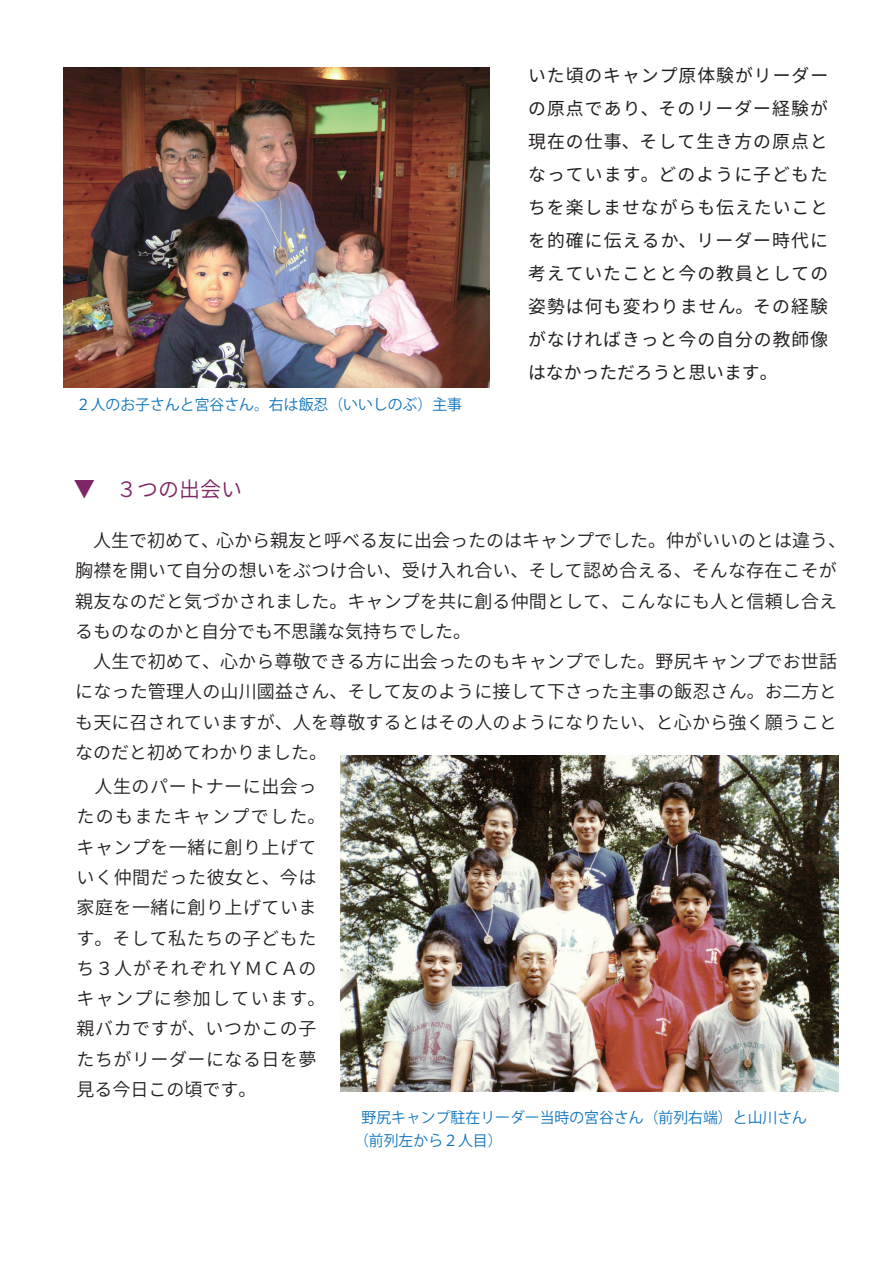
<style>
.page{position:relative;width:893px;height:1263px;background:#fff}
.page>*{position:absolute;margin:0;border:0;box-sizing:border-box;transform-origin:0 0}
.t1{font:21.15px "Source Han Sans JP";color:#7e2564}
.t2{font:18.15px/30.3px "Source Han Sans JP";letter-spacing:.01em;color:#231f20}
.t3{font:18.15px/30.3px "Source Han Sans JP";letter-spacing:.03em;color:#231f20}
.t4{font:18px/33px "Source Han Sans JP";letter-spacing:.055em;color:#231f20;text-align:justify}
.t5{font:15px/22.5px "Koz Go Pr 6 N";color:#1074bc}
.s1{font-size:22.65px}
</style>
<div class="page">
<img style="left:63px;top:68px;width:426px;height:319px">
<img style="left:340px;top:756px;width:498px;height:335px">
<p class="t5" style="left:76px;top:393px;width:388px">２人のお子さんと宮谷さん。右は飯忍（いいしのぶ）主事</p>
<p class="t1" style="left:74px;top:477px;width:170px"><span class="s1">▼　</span>３つの出会い</p>
<p class="t4" style="left:528px;top:59px;width:302px">いた頃のキャンプ原体験がリーダーの原点であり、そのリーダー経験が現在の仕事、そして生き方の原点となっています。どのように子どもたちを楽しませながらも伝えたいことを的確に伝えるか、リーダー時代に考えていたことと今の教員としての姿勢は何も変わりません。その経験がなければきっと今の自分の教師像はなかっただろうと思います。</p>
<p class="t2" style="left:75px;top:525px;width:772px">　人生で初めて、心から親友と呼べる友に出会ったのはキャンプでした。仲がいいのとは違う、胸襟を開いて自分の想いをぶつけ合い、受け入れ合い、そして認め合える、そんな存在こそが親友なのだと気づかされました。キャンプを共に創る仲間として、こんなにも人と信頼し合えるものなのかと自分でも不思議な気持ちでした。<br>　人生で初めて、心から尊敬できる方に出会ったのもキャンプでした。野尻キャンプでお世話になった管理人の山川國益さん、そして友のように接して下さった主事の飯忍さん。お二方とも天に召されていますが、人を尊敬するとはその人のようになりたい、と心から強く願うことなのだと初めてわかりました。</p>
<p class="t3" style="left:76px;top:772px;width:251px">　人生のパートナーに出会ったのもまたキャンプでした。キャンプを一緒に創り上げていく仲間だった彼女と、今は家庭を一緒に創り上げています。そして私たちの子どもたち３人がそれぞれＹＭＣＡのキャンプに参加しています。親バカですが、いつかこの子たちがリーダーになる日を夢見る今日この頃です。</p>
<p class="t5" style="left:354px;top:1107px;width:454px;text-indent:7px">野尻キャンプ駐在リーダー当時の宮谷さん（前列右端）と山川さん（前列左から２人目）</p>
</div>
